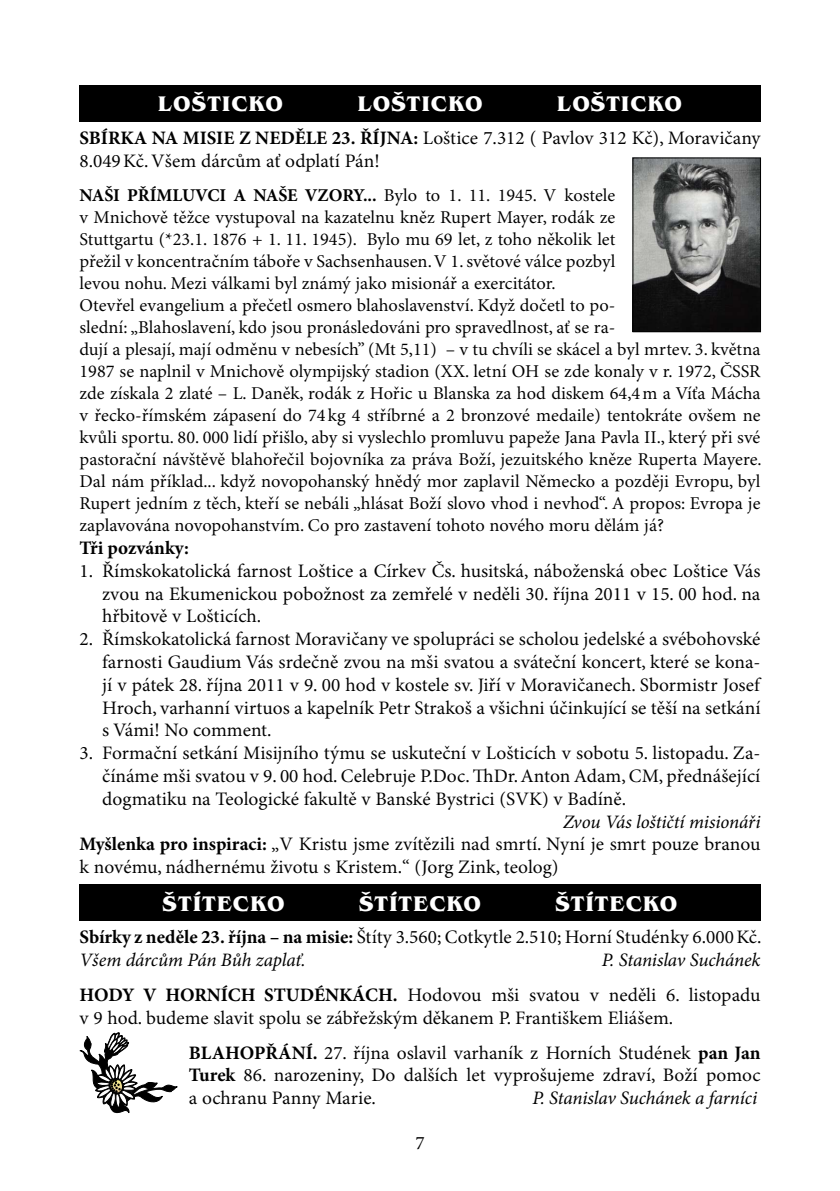
<style>
.page{position:relative;width:840px;height:1191px;background:#fff}
.page>*{position:absolute;margin:0;border:0;box-sizing:border-box;transform-origin:0 0}
.t1{font:700 21.8px "Benguiat Itc TOT";letter-spacing:.045em;color:#fff}
.t2{font:19px/22.8px "Minion Pro";color:#000;text-align:justify}
.t3{font:700 19px "Minion Pro";letter-spacing:-.005em;color:#000}
.t4{font:italic 19px "Minion Pro";letter-spacing:-.01em;color:#000}
.t5{font:18px/22px "Minion Pro";color:#000}
.t6{font:700 18px "Minion Pro";letter-spacing:-.015em;color:#000}
.s1{font-weight:700}
.s2{font-style:italic}
</style>
<div class="page">
<div style="left:79px;top:85px;width:681px;height:36px;background:#000"></div>
<div style="left:79px;top:884px;width:681px;height:36px;background:#000"></div>
<img style="left:634px;top:159px;width:124px;height:171px">
<div style="left:632px;top:157px;width:128px;height:175px;border:1px solid #000"></div>
<svg style="left:79px;top:1032px;width:98px;height:81px"></svg>
<p class="t1" style="left:158px;top:91px;width:127px">LOŠTICKO</p>
<p class="t1" style="left:357px;top:91px;width:127px">LOŠTICKO</p>
<p class="t1" style="left:556px;top:91px;width:127px">LOŠTICKO</p>
<p class="t3" style="left:79px;top:125px;width:172px">SBÍRKA NA MISIE ZNEDĚLE</p>
<p class="t3" style="left:331px;top:125px;width:40px">23. ŘÍJN</p>
<p class="t2" style="left:400px;top:127px;width:362px"><span class="s1">A:</span> Loštice 7.312 ( Pavlov 312 Kč), Moravičany</p>
<p class="t2" style="left:79px;top:150px;width:301px">8.049Kč. Všem dárcům ať odplatí Pán!</p>
<p class="t6" style="left:79px;top:182px;width:71px">NAŠI PŘÍML</p>
<p class="t6" style="left:182px;top:182px;width:136px">UVCI A NAŠE VZO</p>
<p class="t5" style="left:79px;top:185px;width:683px;text-indent:263px"><span class="s1">RY...</span> Bylo to 1. 11. 1945. V kostele<br>v Mnichově těžce vystupoval na kazatelnu kněz Rupert Mayer, rodák ze<br>Stuttgartu (*23.1. 1876 + 1. 11. 1945). Bylo mu 69 let, z toho několik let<br>přežil v koncentračním táboře v Sachsenhausen. V 1. světové válce pozbyl<br>levou nohu. Mezi válkami byl známý jako misionář a exercitátor.<br>Otevřel evangelium a přečetl osmero blahoslavenství. Když dočetl to po-<br>slední: „Blahoslavení, kdo jsou pronásledováni pro spravedlnost, ať se ra-<br>dují a plesají, mají odměnu v nebesích” (Mt 5,11) – v tu chvíli se skácel a byl mrtev. 3. května 1987 se naplnil v Mnichově olympijský stadion (XX. letní OH se zde konaly v r. 1972, ČSSR zde získala 2 zlaté – L. Daněk, rodák z Hořic u Blanska za hod diskem 64,4m a Víťa Mácha v řecko-římském zápasení do 74kg 4 stříbrné a 2 bronzové medaile) tentokráte ovšem ne kvůli sportu. 80. 000 lidí přišlo, aby si vyslechlo promluvu papeže Jana Pavla II., který při své pastorační návštěvě blahořečil bojovníka za práva Boží, jezuitského kněze Ruperta Mayere.<br>Dal nám příklad... když novopohanský hnědý mor zaplavil Německo a později Evropu, byl Rupert jedním z těch, kteří se nebáli „hlásat Boží slovo vhod i nevhod“. A propos: Evropa je zaplavována novopohanstvím. Co pro zastavení tohoto nového moru dělám já?</p>
<p class="t3" style="left:79px;top:534px;width:111px">Tři pozvánky:</p>
<p class="t2" style="left:102px;top:560px;width:659px;text-indent:-23px">1. Římskokatolická farnost Loštice a Církev Čs. husitská, náboženská obec Loštice Vás zvou na Ekumenickou pobožnost za zemřelé v neděli 30. října 2011 v 15. 00 hod. na hřbitově v Lošticích.</p>
<p class="t2" style="left:102px;top:628px;width:659px;text-indent:-23px">2. Římskokatolická farnost Moravičany ve spolupráci se scholou jedelské a svébohovské farnosti Gaudium Vás srdečně zvou na mši svatou a sváteční koncert, které se kona&shy;jí v pátek 28. října 2011 v 9. 00 hod v kostele sv. Jiří v Moravičanech. Sbormistr Josef Hroch, varhanní virtuos a kapelník Petr Strakoš a všichni účinkující se těší na setkání s Vámi! No comment.</p>
<p class="t2" style="left:102px;top:742px;width:659px;text-indent:-23px">3. Formační setkání Misijního týmu se uskuteční v Lošticích v sobotu 5. listopadu. Za&shy;čínáme mši svatou v 9. 00 hod. Celebruje P.Doc. ThDr. Anton Adam, CM, přednášející dogmatiku na Teologické fakultě v Banské Bystrici (SVK) v Badíně.</p>
<p class="t2" style="left:79px;top:810px;width:682px;text-indent:483px"><span class="s2">Zvou Vás loštičtí misionáři </span><span class="s1">Myšlenka pro inspiraci:</span> „V Kristu jsme zvítězili nad smrtí. Nyní je smrt pouze branou k novému, nádhernému životu s Kristem.“ (Jorg Zink, teolog)</p>
<p class="t1" style="left:162px;top:890px;width:123px">ŠTÍTECKO</p>
<p class="t1" style="left:359px;top:890px;width:123px">ŠTÍTECKO</p>
<p class="t1" style="left:555px;top:890px;width:123px">ŠTÍTECKO</p>
<p class="t2" style="left:79px;top:926px;width:683px"><span class="s1">Sbírky z neděle 23. října – na misie:</span> Štíty 3.560; Cotkytle 2.510; Horní Studénky 6.000Kč.<br><span class="s2">Všem dárcům Pán Bůh zaplať.</span></p>
<p class="t2" style="left:79px;top:943px;width:682px;line-height:34.8px;text-align:right"><span class="s2">P. Stanislav Suchánek<br></span><span class="s1">HODY V HORNÍCH STUDÉNKÁCH.</span> Hodovou mši svatou v neděli 6. listopadu</p>
<p class="t2" style="left:189px;top:1000px;width:573px;line-height:34.8px;text-indent:-109px">v 9 hod. budeme slavit spolu se zábřežským děkanem P. Františkem Eliášem.<br><span class="s1">BLAHOPŘÁNÍ .</span> 27. října oslavil varhaník z Horních Studének <span class="s1">pan Jan</span></p>
<p class="t2" style="left:189px;top:1064px;width:573px"><span class="s1">Turek</span> 86. narozeniny, Do dalších let vyprošujeme zdraví, Boží pomoc a ochranu Panny Marie.</p>
<p class="t4" style="left:532px;top:1085px;width:226px">P. Stanislav Suchánek a farníci</p>
<p class="t2" style="left:415px;top:1132px;width:11px">7</p>
</div>
